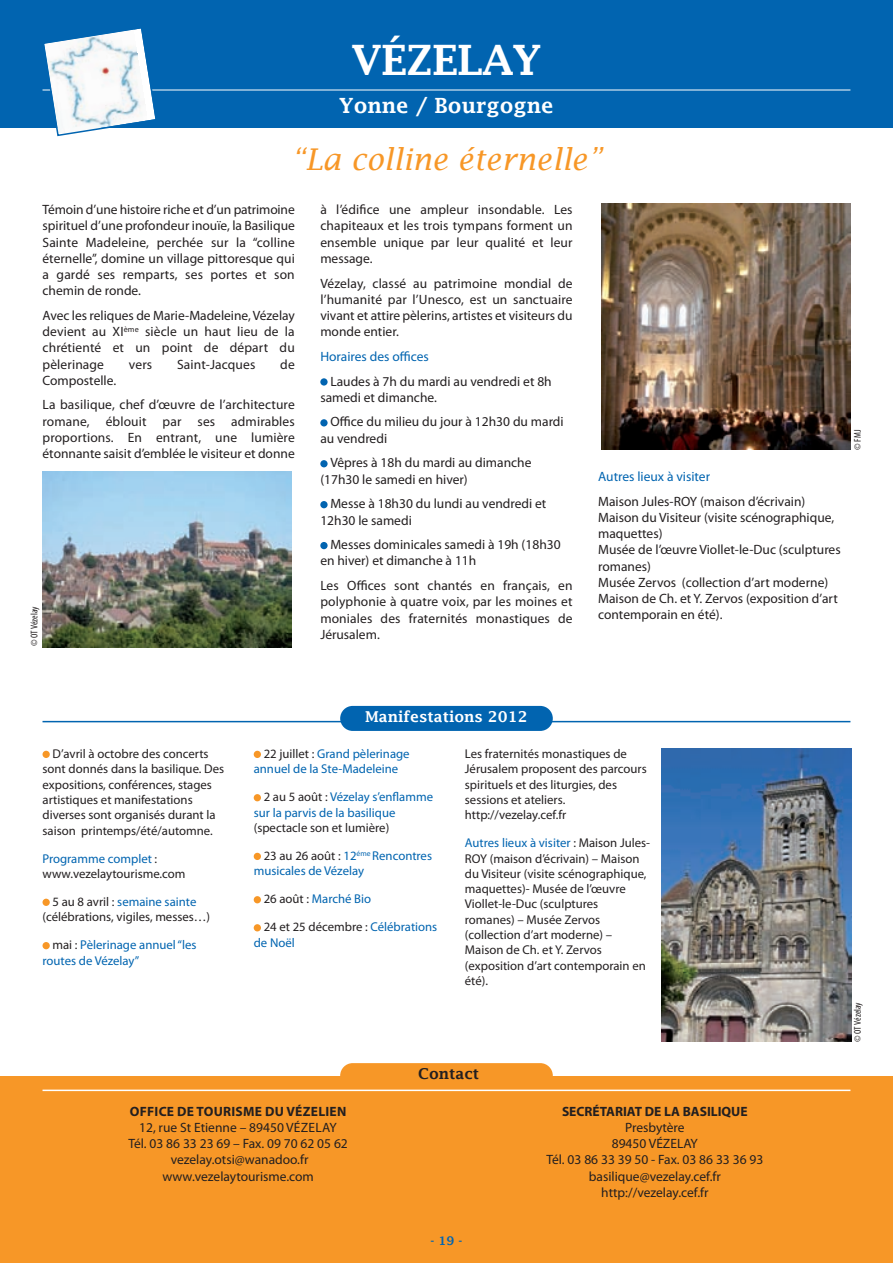
<style>
.page{position:relative;width:893px;height:1263px;background:#fff}
.page>*{position:absolute;margin:0;border:0;box-sizing:border-box;transform-origin:0 0}
.t1{font:600 42px "Lucida Fax";letter-spacing:-.025em;color:#fff}
.t2{font:italic 30px "Lucida Fax";color:#f79727}
.t3{font:600 21px "Lucida Fax";color:#fff}
.t4{font:600 15px "Lucida Fax";color:#fff}
.t5{font:600 15px "Lucida Fax";color:#231f20}
.t6{font:13.5px/16.2px "Myriad Pro";color:#231f20}
.t7{font:700 13.5px "Myriad Pro";letter-spacing:.005em;color:#231f20}
.t8{font:13.5px "Myriad Pro";color:#0164b0}
.t9{font:12.75px/15.3px "Myriad Pro";color:#231f20}
.t10{font:12.75px/15.3px "Myriad Pro";color:#0164b0}
.t11{font:600 12px "Lucida Fax";color:#0164b0}
.t12{font:condensed 9.75px "Myriad Pro";letter-spacing:-.01em;color:#231f20}
.s1{color:#0164b0}
.s2{color:#231f20}
</style>
<div class="page">
<div style="left:0;top:1076px;width:893px;height:187px;background:#f79727"></div>
<div style="left:0;top:0;width:893px;height:128px;background:#0164b0"></div>
<div style="left:340px;top:1063px;width:213px;height:25px;background:#f79727;border-radius:13px"></div>
<hr style="left:43px;top:90px;width:807px;height:1px;background:#fff">
<div style="left:320px;top:542px;width:8px;height:7px;background:#0164b0;border-radius:50%"></div>
<div style="left:320px;top:501px;width:8px;height:7px;background:#0164b0;border-radius:50%"></div>
<div style="left:320px;top:460px;width:8px;height:7px;background:#0164b0;border-radius:50%"></div>
<div style="left:320px;top:419px;width:8px;height:7px;background:#0164b0;border-radius:50%"></div>
<div style="left:320px;top:378px;width:8px;height:8px;background:#0164b0;border-radius:50%"></div>
<hr style="left:43px;top:721px;width:807px;height:1px;background:#0164b0">
<div style="left:340px;top:706px;width:213px;height:25px;background:#0164b0;border-radius:13px"></div>
<div style="left:254px;top:924px;width:7px;height:7px;background:#f79727;border-radius:50%"></div>
<div style="left:254px;top:896px;width:7px;height:7px;background:#f79727;border-radius:50%"></div>
<div style="left:254px;top:853px;width:7px;height:7px;background:#f79727;border-radius:50%"></div>
<div style="left:254px;top:794px;width:7px;height:7px;background:#f79727;border-radius:50%"></div>
<div style="left:254px;top:751px;width:7px;height:7px;background:#f79727;border-radius:50%"></div>
<div style="left:43px;top:942px;width:7px;height:7px;background:#f79727;border-radius:50%"></div>
<div style="left:43px;top:899px;width:7px;height:7px;background:#f79727;border-radius:50%"></div>
<div style="left:43px;top:751px;width:7px;height:7px;background:#f79727;border-radius:50%"></div>
<hr style="left:43px;top:1089px;width:807px;height:2px;background:#fff">
<img style="left:43px;top:471px;width:248px;height:176px">
<img style="left:662px;top:748px;width:189px;height:294px">
<img style="left:602px;top:203px;width:248px;height:247px">
<svg style="left:42px;top:28px;width:116px;height:109px"></svg>
<h1 class="t1" style="left:351px;top:34px;width:192px">véZeLAY</h1>
<h3 class="t3" style="left:339px;top:92px;width:216px">Yonne / Bourgogne</h3>
<h2 class="t2" style="left:291px;top:141px;width:313px">“La colline éternelle”</h2>
<p class="t6" style="left:43px;top:203px;width:254px;text-align:justify">Témoin d’une histoire riche et d’un patrimoine spirituel d’une profondeur inouïe, la Basilique Sainte Madeleine, perchée sur la “colline éternelle”, domine un village pittoresque qui a gardé ses remparts, ses portes et son chemin de ronde.</p>
<p class="t6" style="left:43px;top:308px;width:254px;text-align:justify">Avec les reliques de Marie-Madeleine, Vézelay devient au XI<sup>ème</sup> siècle un haut lieu de la chrétienté et un point de départ du pèlerinage</p>
<p class="t6" style="left:129px;top:357px;width:25px">vers</p>
<p class="t6" style="left:177px;top:357px;width:80px">Saint-Jacques</p>
<p class="t6" style="left:280px;top:357px;width:16px">de</p>
<p class="t6" style="left:43px;top:369px;width:254px;line-height:24.8px">Compostelle.<br>La basilique, chef d’œuvre de l’architecture</p>
<p class="t6" style="left:43px;top:414px;width:254px;text-align:justify">romane, éblouit par ses admirables proportions. En entrant, une lumière étonnante saisit d’emblée le visiteur et donne</p>
<p class="t12" style="left:31px;top:646px;width:41px;rotate:-90deg">© OT Vézelay</p>
<p class="t6" style="left:320px;top:203px;width:254px;text-align:justify">à l’édifice une ampleur insondable. Les chapiteaux et les trois tympans forment un ensemble unique par leur qualité et leur message.</p>
<p class="t6" style="left:320px;top:276px;width:254px;text-align:justify">Vézelay, classé au patrimoine mondial de l’humanité par l’Unesco, est un sanctuaire vivant et attire pèlerins, artistes et visiteurs du monde entier.</p>
<p class="t8" style="left:320px;top:351px;width:110px">Horaires des offices</p>
<p class="t6" style="left:320px;top:374px;width:233px;text-indent:10px">Laudes à 7h du mardi au vendredi et 8h samedi et dimanche.</p>
<p class="t6" style="left:320px;top:415px;width:245px;text-indent:10px">Office du milieu du jour à 12h30 du mardi au vendredi</p>
<p class="t6" style="left:320px;top:456px;width:213px;text-indent:10px">Vêpres à 18h du mardi au dimanche (17h30 le samedi en hiver)</p>
<p class="t6" style="left:320px;top:497px;width:228px;text-indent:10px">Messe à 18h30 du lundi au vendredi et<br>12h30 le samedi</p>
<p class="t6" style="left:320px;top:538px;width:242px;text-indent:10px">Messes dominicales samedi à 19h (18h30 en hiver) et dimanche à 11h</p>
<p class="t6" style="left:320px;top:579px;width:254px;text-align:justify">Les Offices sont chantés en français, en polyphonie à quatre voix, par les moines et moniales des fraternités monastiques de Jérusalem.</p>
<p class="t8" style="left:598px;top:472px;width:114px">Autres lieux à visiter</p>
<p class="t6" style="left:598px;top:494px;width:244px">Maison Jules-ROY (maison d’écrivain)<br>Maison du Visiteur (visite scénographique, maquettes)<br>Musée de l’œuvre Viollet-le-Duc (sculptures romanes)<br>Musée Zervos (collection d’art moderne)<br>Maison de Ch. et Y. Zervos (exposition d’art contemporain en été).</p>
<p class="t12" style="left:854px;top:450px;width:21px;rotate:-90deg">© FMJ</p>
<p class="t9" style="left:43px;top:747px;width:183px;text-indent:10px">D’avril à octobre des concerts sont donnés dans la basilique. Des expositions, conférences, stages artistiques et manifestations diverses sont organisés durant la saison printemps/été/automne.</p>
<p class="t9" style="left:43px;top:852px;width:145px"><span class="s1">Programme complet</span> : www.vezelaytourisme.com</p>
<p class="t9" style="left:43px;top:895px;width:169px;text-align:center">5 au 8 avril : <span class="s1">semaine sainte </span>(célébrations, vigiles, messes…)</p>
<p class="t10" style="left:43px;top:938px;width:156px;text-indent:10px"><span class="s2">mai :</span> Pèlerinage annuel “les routes de Vézelay”</p>
<p class="t4" style="left:365px;top:707px;width:164px">Manifestations 2012</p>
<p class="t10" style="left:254px;top:747px;width:157px;text-indent:10px"><span class="s2">22 juillet :</span> Grand pèlerinage annuel de la Ste-Madeleine</p>
<p class="t10" style="left:254px;top:790px;width:181px;text-indent:10px"><span class="s2">2 au 5 août :</span> Vézelay s’enflamme sur la parvis de la basilique</p>
<p class="t9" style="left:264px;top:815px;width:170px;line-height:28px;text-indent:-10px">(spectacle son et lumière)<br>23 au 26 août : <span class="s1">12</span><sup>éme</sup> <span class="s1">Rencontres</span></p>
<p class="t10" style="left:254px;top:864px;width:112px">musicales de Vézelay</p>
<p class="t10" style="left:264px;top:892px;width:109px"><span class="s2">26 août :</span> Marché Bio</p>
<p class="t10" style="left:254px;top:920px;width:185px;text-indent:10px"><span class="s2">24 et 25 décembre :</span> Célébrations de Noël</p>
<p class="t9" style="left:465px;top:747px;width:183px">Les fraternités monastiques de<br>Jérusalem proposent des parcours spirituels et des liturgies, des sessions et ateliers. http://vezelay.cef.fr</p>
<p class="t9" style="left:465px;top:836px;width:187px"><span class="s1">Autres lieux à visiter</span> : Maison Jules-<br>ROY (maison d’écrivain) – Maison du Visiteur (visite scénographique, maquettes)- Musée de l’œuvre<br>Viollet-le-Duc (sculptures romanes) – Musée Zervos (collection d’art moderne) –<br>Maison de Ch. et Y. Zervos (exposition d’art contemporain en été).</p>
<p class="t5" style="left:418px;top:1064px;width:63px">Contact</p>
<p class="t7" style="left:130px;top:1106px;width:218px">OFFICE DE TOURISME DU VÉZELIEN</p>
<p class="t6" style="left:128px;top:1120px;width:221px;text-align:center">12, rue St Etienne – 89450 VÉZELAY<br>Tél. 03 86 33 23 69 – Fax. 09 70 62 05 62 vezelay.otsi@wanadoo.fr www.vezelaytourisme.com</p>
<p class="t11" style="left:431px;top:1233px;width:33px">- 19 -</p>
<p class="t7" style="left:562px;top:1106px;width:187px">SECRÉTARIAT DE LA BASILIQUE</p>
<p class="t6" style="left:546px;top:1120px;width:218px;text-align:center">Presbytère<br>89450 VÉZELAY<br>Tél. 03 86 33 39 50 - Fax. 03 86 33 36 93 basilique@vezelay.cef.fr http://vezelay.cef.fr</p>
<p class="t12" style="left:854px;top:1042px;width:41px;rotate:-90deg">© OT Vézelay</p>
</div>
